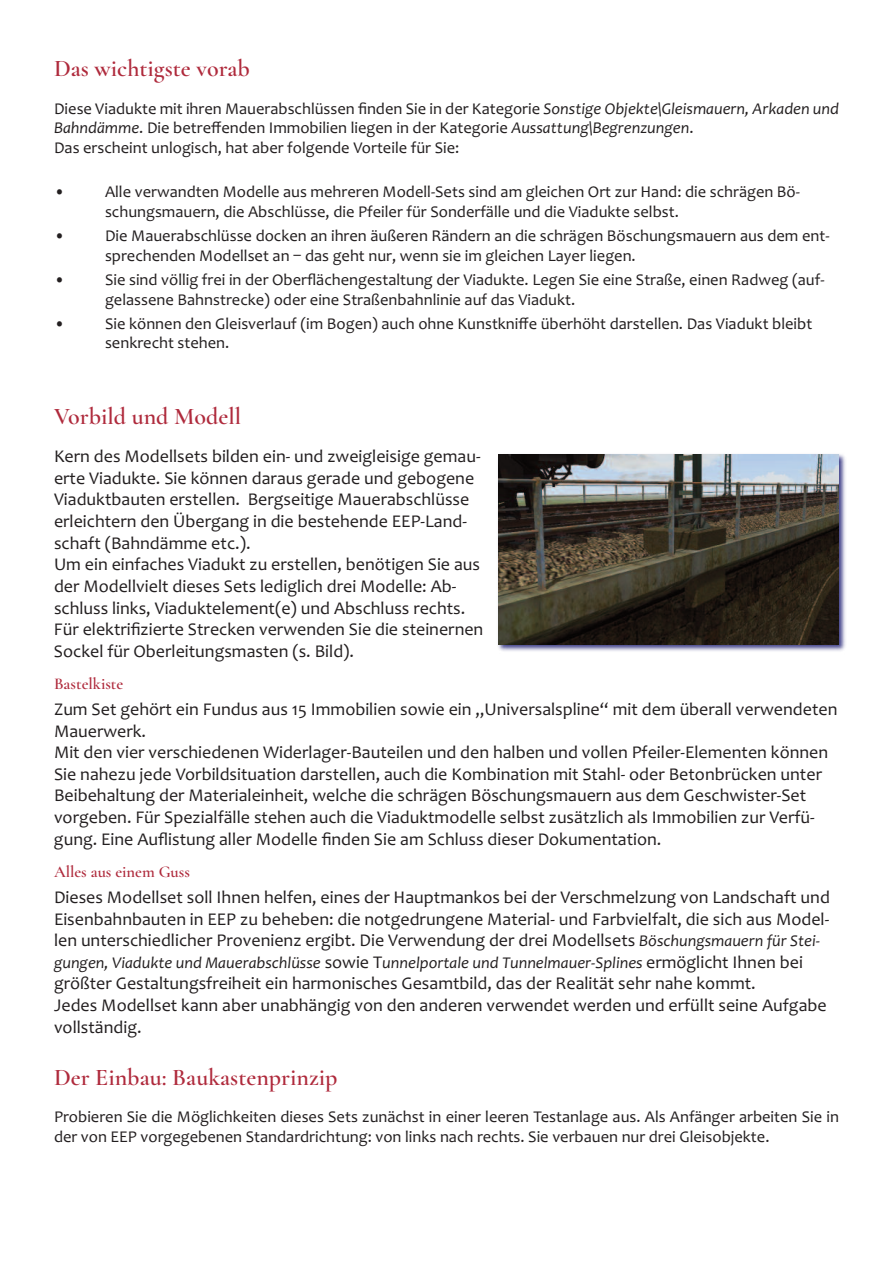
<style>
.page{position:relative;width:893px;height:1263px;background:#fff}
.page>*{position:absolute;margin:0;border:0;box-sizing:border-box;transform-origin:0 0}
.t1{font:600 24px "Cormorant Garamond";color:#af2a3c}
.t2{font:18px/21.6px "Candara";color:#231f20}
.t3{font:16.5px/19.8px "Candara";color:#231f20}
.t4{font:italic 16.5px "Candara";color:#231f20}
.t5{font:600 16.5px "Cormorant Garamond";color:#af2a3c}
.s1{font-style:italic}
.s2{font-style:italic;font-size:16.5px}
.s3{font-style:normal;font-size:18px}
</style>
<div class="page">
<img style="left:498px;top:454px;width:348px;height:197px">
<img style="left:498px;top:454px;width:341px;height:190px">
<h1 class="t1" style="left:54px;top:53px;width:197px">Das wichtigste vorab</h1>
<p class="t3" style="left:54px;top:98px;width:786px">Diese Viadukte mit ihren Mauerabschlüssen finden Sie in der Kategorie <span class="s1">Sonstige Objekte\Gleismauern, Arkaden und<br>Bahndämme</span>. Die betreffenden Immobilien liegen in der Kategorie <span class="s1">Aussattung\Begrenzungen</span>.<br>Das erscheint unlogisch, hat aber folgende Vorteile für Sie:</p>
<p class="t3" style="left:54px;top:181px;width:12px">•</p>
<p class="t3" style="left:105px;top:181px;width:696px">Alle verwandten Modelle aus mehreren Modell-Sets sind am gleichen Ort zur Hand: die schrägen Bö&shy;schungsmauern, die Abschlüsse, die Pfeiler für Sonderfälle und die Viadukte selbst.</p>
<p class="t3" style="left:54px;top:225px;width:12px">•</p>
<p class="t3" style="left:105px;top:225px;width:726px">Die Mauerabschlüsse docken an ihren äußeren Rändern an die schrägen Böschungsmauern aus dem ent&shy;sprechenden Modellset an – das geht nur, wenn sie im gleichen Layer liegen.</p>
<p class="t3" style="left:54px;top:269px;width:12px">•</p>
<p class="t3" style="left:105px;top:269px;width:721px">Sie sind völlig frei in der Oberflächengestaltung der Viadukte. Legen Sie eine Straße, einen Radweg (auf&shy;gelassene Bahnstrecke) oder eine Straßenbahnlinie auf das Viadukt.</p>
<p class="t3" style="left:54px;top:313px;width:12px">•</p>
<p class="t3" style="left:105px;top:313px;width:709px">Sie können den Gleisverlauf (im Bogen) auch ohne Kunstkniffe überhöht darstellen. Das Viadukt bleibt senkrecht stehen.</p>
<h1 class="t1" style="left:54px;top:401px;width:189px">Vorbild und Modell</h1>
<p class="t2" style="left:54px;top:445px;width:431px">Kern des Modellsets bilden ein- und zweigleisige gemau&shy;erte Viadukte. Sie können daraus gerade und gebogene Viaduktbauten erstellen. Bergseitige Mauerabschlüsse erleichtern den Übergang in die bestehende EEP-Land&shy;schaft (Bahndämme etc.).<br>Um ein einfaches Viadukt zu erstellen, benötigen Sie aus der Modellvielt dieses Sets lediglich drei Modelle: Ab&shy;schluss links, Viaduktelement(e) und Abschluss rechts.<br>Für elektrifizierte Strecken verwenden Sie die steinernen Sockel für Oberleitungsmasten (s. Bild).</p>
<p class="t5" style="left:54px;top:673px;width:71px">Bastelkiste</p>
<p class="t2" style="left:54px;top:698px;width:785px">Zum Set gehört ein Fundus aus 15 Immobilien sowie ein „Universalspline“ mit dem überall verwendeten Mauerwerk.<br>Mit den vier verschiedenen Widerlager-Bauteilen und den halben und vollen Pfeiler-Elementen können Sie nahezu jede Vorbildsituation darstellen, auch die Kombination mit Stahl- oder Betonbrücken unter Beibehaltung der Materialeinheit, welche die schrägen Böschungsmauern aus dem Geschwister-Set vorgeben. Für Spezialfälle stehen auch die Viaduktmodelle selbst zusätzlich als Immobilien zur Verfü&shy;gung. Eine Auflistung aller Modelle finden Sie am Schluss dieser Dokumentation.</p>
<p class="t5" style="left:54px;top:861px;width:137px">Alles aus einem Guss</p>
<p class="t2" style="left:54px;top:886px;width:777px;text-align:justify">Dieses Modellset soll Ihnen helfen, eines der Hauptmankos bei der Verschmelzung von Landschaft und Eisenbahnbauten in EEP zu beheben: die notgedrungene Material- und Farbvielfalt, die sich aus Model&shy;len unterschiedlicher Provenienz ergibt. Die Verwendung der drei Modellsets <span class="s2">Böschungsmauern für Stei-</span></p>
<p class="t4" style="left:54px;top:952px;width:751px">gungen, Viadukte und Mauerabschlüsse <span class="s3">sowie T</span>unnelportale und Tunnelmauer-Splines <span class="s3">ermöglicht Ihnen bei</span></p>
<p class="t2" style="left:54px;top:972px;width:774px">größter Gestaltungsfreiheit ein harmonisches Gesamtbild, das der Realität sehr nahe kommt.<br>Jedes Modellset kann aber unabhängig von den anderen verwendet werden und erfüllt seine Aufgabe vollständig.</p>
<h1 class="t1" style="left:54px;top:1061px;width:285px">Der Einbau: Baukastenprinzip</h1>
<p class="t3" style="left:54px;top:1106px;width:786px">Probieren Sie die Möglichkeiten dieses Sets zunächst in einer leeren Testanlage aus. Als Anfänger arbeiten Sie in der von EEP vorgegebenen Standardrichtung: von links nach rechts. Sie verbauen nur drei Gleisobjekte.</p>
</div>
